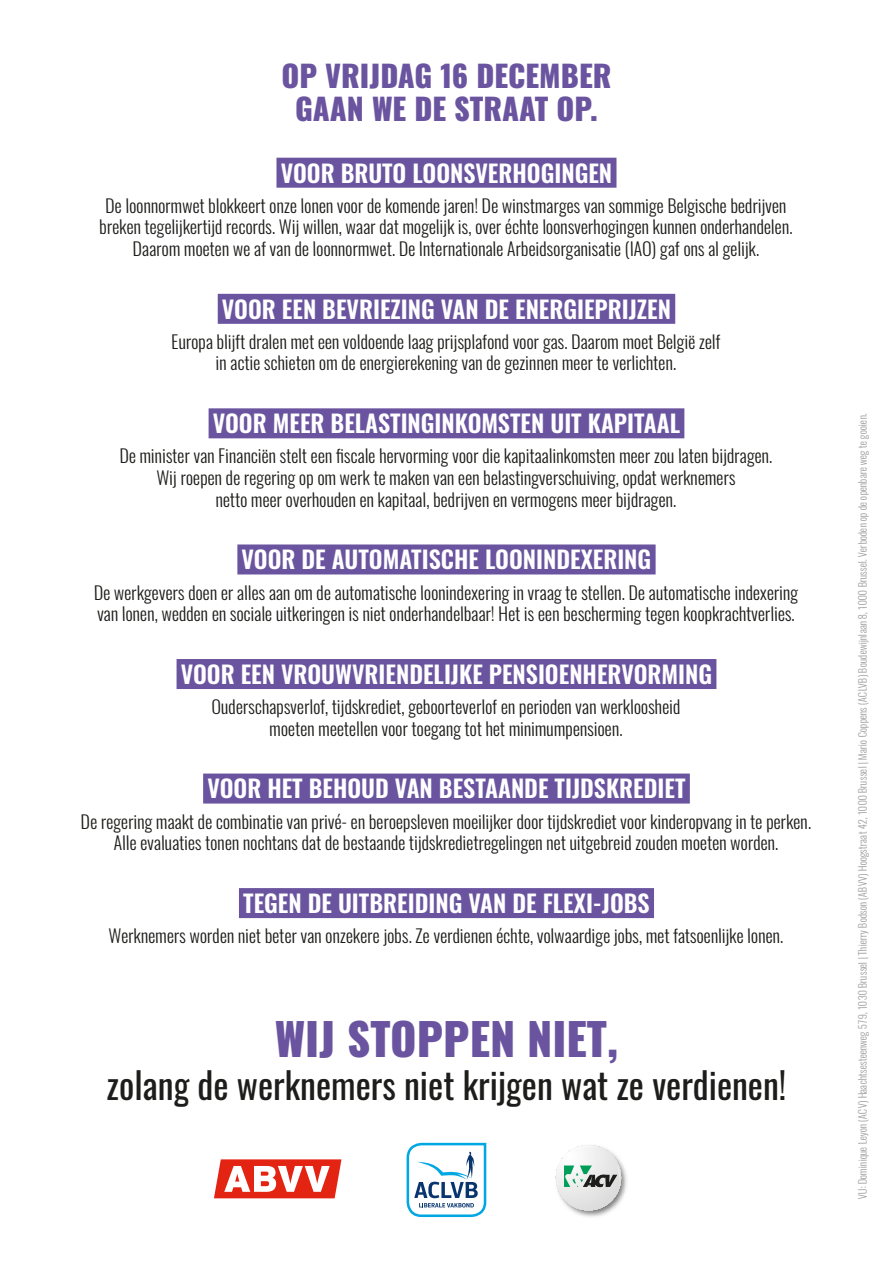
<style>
.page{position:relative;width:893px;height:1263px;background:#fff}
.page>*{position:absolute;margin:0;border:0;box-sizing:border-box;transform-origin:0 0}
.t1{font:800 44.4px "Oswald";color:#6a549f}
.t2{font:36px "Oswald";color:#1d1d1b}
.t3{font:800 30px/33px "Oswald";color:#6a549f;text-align:center}
.t4{font:600 24px "Oswald";color:#fff}
.t5{font:italic 300 18px/21.6px "Oswald";color:#1d1d1b;text-align:center}
.t6{font:italic 300 10.5px "Oswald";color:#9d9d9d}
</style>
<div class="page">
<div style="left:276px;top:158px;width:340px;height:30px;background:#6a549f"></div>
<div style="left:218px;top:294px;width:457px;height:30px;background:#6a549f"></div>
<div style="left:209px;top:408px;width:475px;height:30px;background:#6a549f"></div>
<div style="left:237px;top:544px;width:419px;height:30px;background:#6a549f"></div>
<div style="left:177px;top:659px;width:539px;height:30px;background:#6a549f"></div>
<div style="left:203px;top:773px;width:487px;height:30px;background:#6a549f"></div>
<div style="left:239px;top:888px;width:415px;height:30px;background:#6a549f"></div>
<svg style="left:214px;top:1159px;width:127px;height:39px"></svg>
<svg style="left:406px;top:1142px;width:81px;height:76px"></svg>
<img style="left:555px;top:1162px;width:72px;height:55px">
<svg style="left:556px;top:1145px;width:65px;height:65px"></svg>
<h3 class="t3" style="left:281px;top:61px;width:331px">OP VRIJDAG 16 DECEMBER<br>GAAN WE DE STRAAT OP.</h3>
<h3 class="t4" style="left:281px;top:160px;width:333px">VOOR BRUTO LOONSVERHOGINGEN</h3>
<p class="t5" style="left:100px;top:194px;width:698px">De loonnormwetblokkeertonze lonen voorde komende jaren!De winstmarges van sommige Belgische bedrijven breken tegelijkertijd records.Wij willen,waardatmogelijk is,overéchte loonsverhogingen kunnen onderhandelen.<br>Daarom moeten we af van de loonnormwet.De Internationale Arbeidsorganisatie (IAO)gaf ons algelijk.</p>
<h3 class="t4" style="left:222px;top:296px;width:450px">VOOR EEN BEVRIEZING VAN DE ENERGIEPRIJZEN</h3>
<p class="t5" style="left:172px;top:331px;width:551px">Europa blijftdralen meteen voldoende laag prijsplafond voorgas.Daarom moetBelgië zelf in actie schieten om de energierekening van de gezinnen meerte verlichten.</p>
<h3 class="t4" style="left:213px;top:411px;width:469px">VOOR MEER BELASTINGINKOMSTEN UIT KAPITAAL</h3>
<p class="t5" style="left:120px;top:445px;width:657px">De ministervan Financiën stelteen fiscale hervorming voordie kapitaalinkomsten meerzou laten bijdragen.<br>Wij roepen de regering op om werk te maken van een belastingverschuiving,opdatwerknemers<br>netto meeroverhouden en kapitaal,bedrijven en vermogens meerbijdragen.</p>
<h3 class="t4" style="left:242px;top:547px;width:411px">VOOR DE AUTOMATISCHE LOONINDEXERING</h3>
<p class="t5" style="left:94px;top:581px;width:706px;text-align:left">De werkgevers doen eralles aan om de automatische loonindexering in vraag te stellen.De automatische indexering van lonen,wedden en sociale uitkeringen is nietonderhandelbaar!Hetis een bescherming tegen koopkrachtverlies.</p>
<h3 class="t4" style="left:181px;top:662px;width:533px">VOOR EEN VROUWVRIENDELIJKE PENSIOENHERVORMING</h3>
<p class="t5" style="left:212px;top:696px;width:473px">Ouderschapsverlof,tijdskrediet,geboorteverlof en perioden van werkloosheid moeten meetellen voortoegang tothetminimumpensioen.</p>
<h3 class="t4" style="left:207px;top:776px;width:480px">VOOR HET BEHOUD VAN BESTAANDE TIJDSKREDIET</h3>
<p class="t5" style="left:81px;top:810px;width:735px">De regering maaktde combinatie van privé-en beroepsleven moeilijkerdoortijdskredietvoorkinderopvang in te perken.<br>Alle evaluaties tonen nochtans datde bestaande tijdskredietregelingen netuitgebreid zouden moeten worden.</p>
<h3 class="t4" style="left:243px;top:891px;width:408px">TEGEN DE UITBREIDING VAN DE FLEXI-JOBS</h3>
<p class="t5" style="left:109px;top:925px;width:679px">Werknemers worden nietbetervan onzekere jobs.Ze verdienen échte,volwaardige jobs,metfatsoenlijke lonen.</p>
<h1 class="t1" style="left:275px;top:1016px;width:345px">WIJ STOPPEN NIET,</h1>
<h2 class="t2" style="left:107px;top:1061px;width:681px">zolang de werknemers niet krijgen wat ze verdienen!</h2>
<p class="t6" style="left:855px;top:1199px;width:789px;rotate:-90deg">VU:Dominique Leyon (ACV)Haachtsesteenweg 579,1030 Brussel|Thierry Bodson (ABVV)Hoogstraat42,1000 Brussel|Mario Coppens (ACLVB)Boudewijnlaan 8,1000 Brussel.Verboden op de openbare weg te gooien.</p>
</div>
